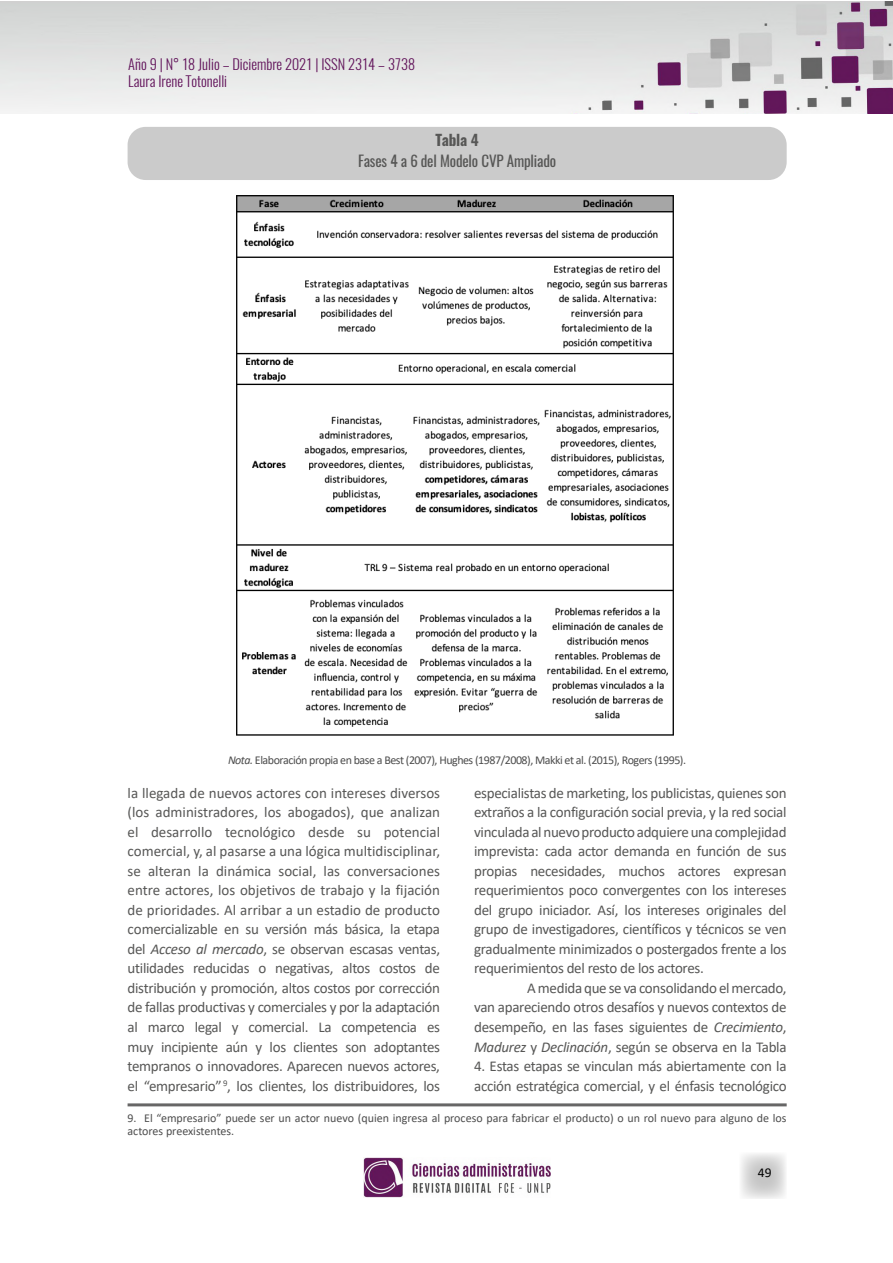
<style>
.page{position:relative;width:893px;height:1263px;background:#fff}
.page>*{position:absolute;margin:0;border:0;box-sizing:border-box;transform-origin:0 0}
.t1{font:15px/19.5px "Calibri";letter-spacing:-.02em;color:#575756;text-align:justify}
.t2{font:15px "Oswald";letter-spacing:-.01em;color:#575756}
.t3{font:700 15px "Oswald";letter-spacing:-.01em;color:#575756}
.t4{font:300 14.4px/17.2px "Oswald";color:#61135a}
.t5{font:13.5px "Calibri";color:#000}
.t6{font:12px/13.5px "Calibri";letter-spacing:-.005em;color:#4d4d4d}
.t7{font:12px "Calibri";letter-spacing:-.04em;color:#4d4d4d}
.s1{font-style:italic}
</style>
<div class="page">
<svg style="left:741px;top:1153px;width:45px;height:46px"></svg>
<img style="left:0;top:1px;width:893px;height:112px">
<img style="left:363px;top:1157px;width:188px;height:41px">
<hr style="left:128px;top:1103px;width:659px;height:3px;background:#676666">
<div style="left:128px;top:127px;width:659px;height:53px;background:#c6c6c6;border-radius:18px"></div>
<img style="left:236px;top:195px;width:438px;height:541px">
<p class="t4" style="left:128px;top:53px;width:288px">Año 9 | N° 18 Julio – Diciembre 2021 | ISSN 2314 – 3738<br>Laura Irene Totonelli</p>
<p class="t3" style="left:435px;top:132px;width:45px">Tabla 4</p>
<p class="t2" style="left:358px;top:147px;width:200px">Fases 4 a 6 del Modelo CVP Ampliado</p>
<p class="t7" style="left:228px;top:752px;width:460px"><span class="s1">Nota.</span> Elaboración propia en base a Best (2007), Hughes (1987/2008), Makki et al. (2015), Rogers (1995).</p>
<p class="t1" style="left:128px;top:783px;width:314px">la llegada de nuevos actores con intereses diversos (los administradores, los abogados), que analizan el desarrollo tecnológico desde su potencial comercial, y, al pasarse a una lógica multidisciplinar, se alteran la dinámica social, las conversaciones entre actores, los objetivos de trabajo y la fijación de prioridades. Al arribar a un estadio de producto comercializable en su versión más básica, la etapa del <span class="s1">Acceso al mercado</span>, se observan escasas ventas, utilidades reducidas o negativas, altos costos de distribución y promoción, altos costos por corrección de fallas productivas y comerciales y por la adaptación al marco legal y comercial. La competencia es muy incipiente aún y los clientes son adoptantes tempranos o innovadores. Aparecen nuevos actores, el “empresario” <sup>9</sup>, los clientes, los distribuidores, los</p>
<p class="t6" style="left:128px;top:1111px;width:661px">9. El “empresario” puede ser un actor nuevo (quien ingresa al proceso para fabricar el producto) o un rol nuevo para alguno de los actores preexistentes.</p>
<p class="t1" style="left:474px;top:783px;width:314px">especialistas de marketing, los publicistas, quienes son extraños a la configuración social previa, y la red social vinculada al nuevo producto adquiere una complejidad imprevista: cada actor demanda en función de sus propias necesidades, muchos actores expresan requerimientos poco convergentes con los intereses del grupo iniciador. Así, los intereses originales del grupo de investigadores, científicos y técnicos se ven gradualmente minimizados o postergados frente a los requerimientos del resto de los actores.</p>
<p class="t1" style="left:474px;top:978px;width:314px;text-indent:53px">A medida que se va consolidando el mercado, van apareciendo otros desafíos y nuevos contextos de desempeño, en las fases siguientes de <span class="s1">Crecimiento</span>, <span class="s1">Madurez</span> y <span class="s1">Declinación</span>, según se observa en la Tabla</p>
<p class="t1" style="left:474px;top:1056px;width:314px">4. Estas etapas se vinculan más abiertamente con la acción estratégica comercial, y el énfasis tecnológico</p>
<p class="t5" style="left:758px;top:1163px;width:15px">49</p>
</div>
